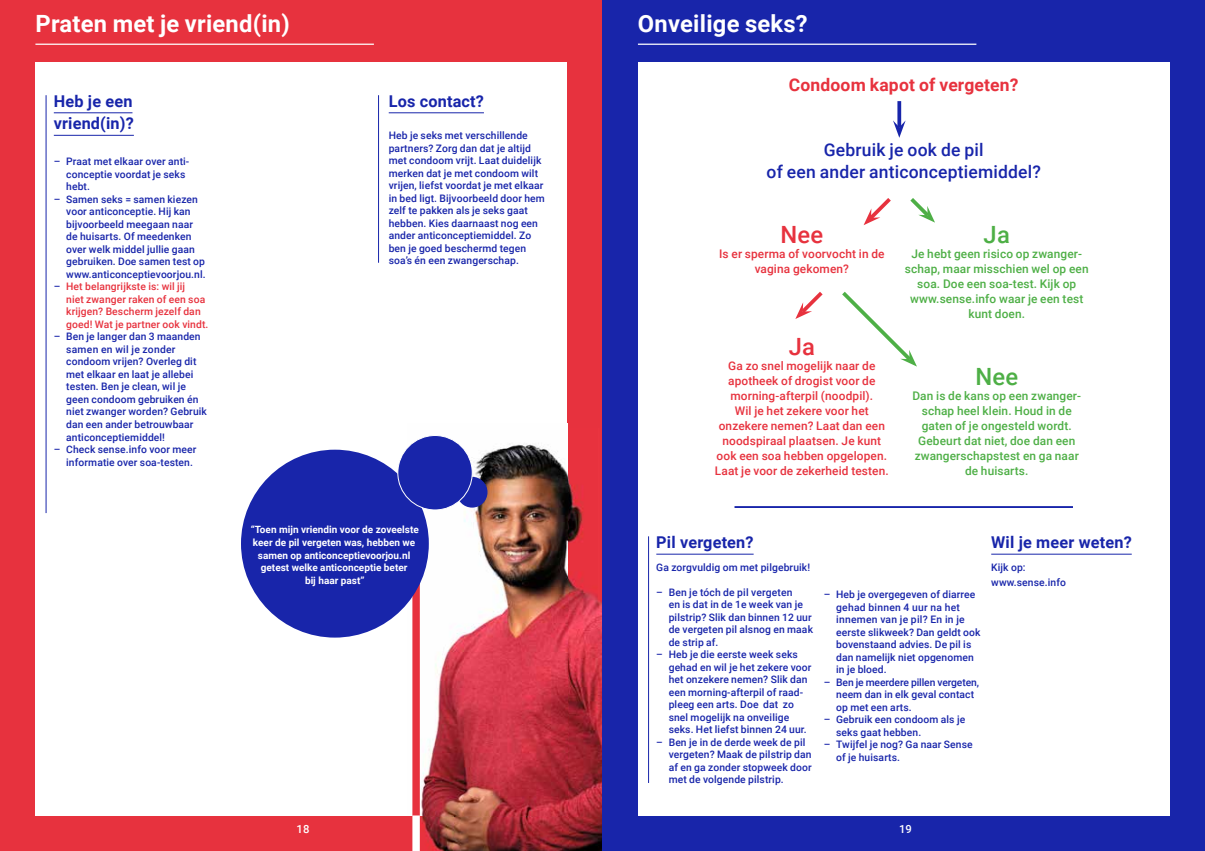
<style>
.page{position:relative;width:1205px;height:851px;background:#fff}
.page>*{position:absolute;margin:0;border:0;box-sizing:border-box;transform-origin:0 0}
.t1{font:700 23.75px "Roboto";letter-spacing:.01em;color:#fff}
.t2{font:500 23.75px "Roboto";color:#4eaf46}
.t3{font:500 23.75px "Roboto";color:#e7323e}
.t4{font:500 17.5px/21.2px "Roboto";letter-spacing:.01em;color:#1825aa;text-align:center}
.t5{font:700 17.5px "Roboto";letter-spacing:.01em;color:#e7323e}
.t6{font:700 16.25px/22.5px "Roboto";letter-spacing:.01em;color:#1825aa}
.t7{font:500 11.88px/15px "Roboto";letter-spacing:.01em;color:#4eaf46;text-align:center}
.t8{font:500 11.88px/15px "Roboto";letter-spacing:.01em;color:#e7323e;text-align:center}
.t9{font:500 11.25px "Roboto";color:#fff}
.t10{font:500 10.25px/12.5px "Roboto";letter-spacing:.01em;color:#1825aa}
.t11{font:500 10.25px/12.5px "Roboto";letter-spacing:.01em;color:#e7323e}
.t12{font:700 10px/12.5px "Roboto";color:#fff;text-align:center}
.s1{color:#1825aa}
</style>
<div class="page">
<div style="left:0;top:0;width:602px;height:850px;background:#e7323e"></div>
<div style="left:35px;top:62px;width:532px;height:753px;background:#fff"></div>
<hr style="left:54px;top:112px;width:78px;height:1px;background:#1825aa">
<hr style="left:54px;top:135px;width:80px;height:1px;background:#1825aa">
<hr style="left:389px;top:112px;width:95px;height:1px;background:#1825aa">
<hr style="left:46px;top:95px;width:1px;height:418px;background:#1825aa">
<hr style="left:378px;top:95px;width:1px;height:168px;background:#1825aa">
<hr style="left:35px;top:44px;width:339px;height:1px;background:#fff">
<img style="left:420px;top:428px;width:182px;height:422px">
<div style="left:602px;top:0;width:603px;height:850px;background:#1825aa"></div>
<div style="left:638px;top:62px;width:531px;height:753px;background:#fff"></div>
<hr style="left:638px;top:44px;width:338px;height:1px;background:#fff">
<svg style="left:897px;top:101px;width:4px;height:19px"></svg>
<svg style="left:893px;top:120px;width:12px;height:18px"></svg>
<svg style="left:795px;top:292px;width:28px;height:27px"></svg>
<svg style="left:842px;top:291px;width:75px;height:75px"></svg>
<svg style="left:863px;top:198px;width:28px;height:27px"></svg>
<svg style="left:910px;top:198px;width:25px;height:24px"></svg>
<hr style="left:656px;top:553px;width:97px;height:1px;background:#1825aa">
<hr style="left:991px;top:553px;width:141px;height:1px;background:#1825aa">
<hr style="left:648px;top:536px;width:1px;height:246px;background:#1825aa">
<hr style="left:734px;top:506px;width:339px;height:2px;background:#1825aa">
<img style="left:407px;top:428px;width:160px;height:387px">
<div style="left:412px;top:513px;width:8px;height:302px;background:#e7323e"></div>
<div style="left:412px;top:815px;width:8px;height:35px;background:#fff"></div>
<div style="left:241px;top:449px;width:188px;height:188px;background:#1825aa;border-radius:50%"></div>
<div style="left:457px;top:476px;width:30px;height:31px;background:#1825aa;border-radius:50%"></div>
<div style="left:398px;top:435px;width:74px;height:75px;background:#1825aa;border-radius:50%"></div>
<div style="left:397px;top:435px;width:76px;height:75px;border:1px solid #fff;border-radius:50%"></div>
<h1 class="t1" style="left:35px;top:7px;width:256px">Praten met je vriend(in)</h1>
<h3 class="t6" style="left:54px;top:89px;width:82px">Heb je een vriend(in)?</h3>
<p class="t10" style="left:66px;top:155px;width:124px;text-indent:-12px">– Praat met elkaar over anti&shy;conceptie voordat je seks hebt.</p>
<p class="t10" style="left:66px;top:192px;width:141px;text-indent:-12px">– Samen seks = samen kiezen voor anticonceptie. Hij kan bijvoorbeeld meegaan naar de huisarts. Of meedenken over welk middel jullie gaan gebruiken. Doe samen test op www.anticonceptievoorjou.nl.</p>
<p class="t11" style="left:66px;top:280px;width:144px;text-indent:-12px"><span class="s1">–</span> Het belangrijkste is: wil jij<br>niet zwanger raken of een soa krijgen? Bescherm jezelf dan goed! Wat je partner ook vindt.</p>
<p class="t10" style="left:66px;top:330px;width:142px;text-indent:-12px">– Ben je langer dan 3 maanden samen en wil je zonder condoom vrijen? Overleg dit met elkaar en laat je allebei testen. Ben je clean, wil je geen condoom gebruiken én niet zwanger worden? Gebruik dan een ander betrouwbaar anticonceptiemiddel!</p>
<p class="t10" style="left:66px;top:442px;width:132px;text-indent:-12px">– Check sense.info voor meer informatie over soa-testen.</p>
<h3 class="t6" style="left:389px;top:89px;width:97px">Los contact?</h3>
<p class="t10" style="left:389px;top:129px;width:158px">Heb je seks met verschillende partners? Zorg dan dat je altijd met condoom vrijt. Laat duidelijk merken dat je met condoom wilt vrijen, liefst voordat je met elkaar in bed ligt. Bijvoorbeeld door hem zelf te pakken als je seks gaat hebben. Kies daarnaast nog een ander anticonceptiemiddel. Zo ben je goed beschermd tegen soa’s én een zwangerschap.</p>
<p class="t12" style="left:251px;top:523px;width:170px">“Toen mijn vriendin voor de zoveelste keer de pil vergeten was, hebben we samen op anticonceptievoorjou.nl getest welke anticonceptie beter<br>bij haar past”</p>
<p class="t9" style="left:297px;top:820px;width:14px">18</p>
<h1 class="t1" style="left:638px;top:7px;width:171px">Onveilige seks?</h1>
<h2 class="t5" style="left:789px;top:73px;width:231px">Condoom kapot of vergeten?</h2>
<h2 class="t4" style="left:766px;top:139px;width:276px">Gebruik je ook de pil<br>of een ander anticonceptiemiddel?</h2>
<h1 class="t3" style="left:780px;top:218px;width:44px">Nee</h1>
<p class="t8" style="left:719px;top:246px;width:167px">Is er sperma of voorvocht in de vagina gekomen?</p>
<h1 class="t3" style="left:789px;top:330px;width:28px">Ja</h1>
<p class="t8" style="left:715px;top:358px;width:175px">Ga zo snel mogelijk naar de apotheek of drogist voor de morning-afterpil (noodpil).<br>Wil je het zekere voor het onzekere nemen? Laat dan een noodspiraal plaatsen. Je kunt ook een soa hebben opgelopen.<br>Laat je voor de zekerheid testen.</p>
<h1 class="t2" style="left:983px;top:218px;width:28px">Ja</h1>
<p class="t7" style="left:905px;top:246px;width:185px">Je hebt geen risico op zwanger&shy;schap, maar misschien wel op een soa. Doe een soa-test. Kijk op www.sense.info waar je een test kunt doen.</p>
<h1 class="t2" style="left:975px;top:360px;width:44px">Nee</h1>
<p class="t7" style="left:912px;top:388px;width:170px">Dan is de kans op een zwanger&shy;schap heel klein. Houd in de gaten of je ongesteld wordt.<br>Gebeurt dat niet, doe dan een zwangerschapstest en ga naar de huisarts.</p>
<h3 class="t6" style="left:656px;top:530px;width:99px">Pil vergeten?</h3>
<p class="t10" style="left:656px;top:560px;width:155px">Ga zorgvuldig om met pilgebruik!</p>
<p class="t10" style="left:669px;top:585px;width:146px;text-indent:-12px">– Ben je tóch de pil vergeten<br>en is dat in de 1e week van je pilstrip? Slik dan binnen 12 uur de vergeten pil alsnog en maak de strip af.</p>
<p class="t10" style="left:669px;top:647px;width:144px;text-indent:-12px">– Heb je die eerste week seks gehad en wil je het zekere voor het onzekere nemen? Slik dan een morning-afterpil of raad&shy;pleeg een arts. Doe dat zo snel mogelijk na onveilige seks. Het liefst binnen 24 uur.</p>
<p class="t10" style="left:669px;top:735px;width:145px;text-indent:-12px">– Ben je in de derde week de pil vergeten? Maak de pilstrip dan af en ga zonder stopweek door met de volgende pilstrip.</p>
<p class="t10" style="left:836px;top:588px;width:146px;text-indent:-12px">– Heb je overgegeven of diarree gehad binnen 4 uur na het innemen van je pil? En in je eerste slikweek? Dan geldt ook bovenstaand advies. De pil is dan namelijk niet opgenomen in je bloed.</p>
<p class="t10" style="left:836px;top:675px;width:144px;text-indent:-12px">– Ben je meerdere pillen vergeten, neem dan in elk geval contact op met een arts.</p>
<p class="t10" style="left:836px;top:713px;width:131px;text-indent:-12px">– Gebruik een condoom als je seks gaat hebben.</p>
<p class="t10" style="left:836px;top:738px;width:138px;text-indent:-12px">– Twijfel je nog? Ga naar Sense of je huisarts.</p>
<h3 class="t6" style="left:991px;top:530px;width:142px">Wil je meer weten?</h3>
<p class="t10" style="left:991px;top:559px;width:76px;line-height:15px">Kijk op: www.sense.info</p>
<p class="t9" style="left:899px;top:820px;width:14px">19</p>
</div>
